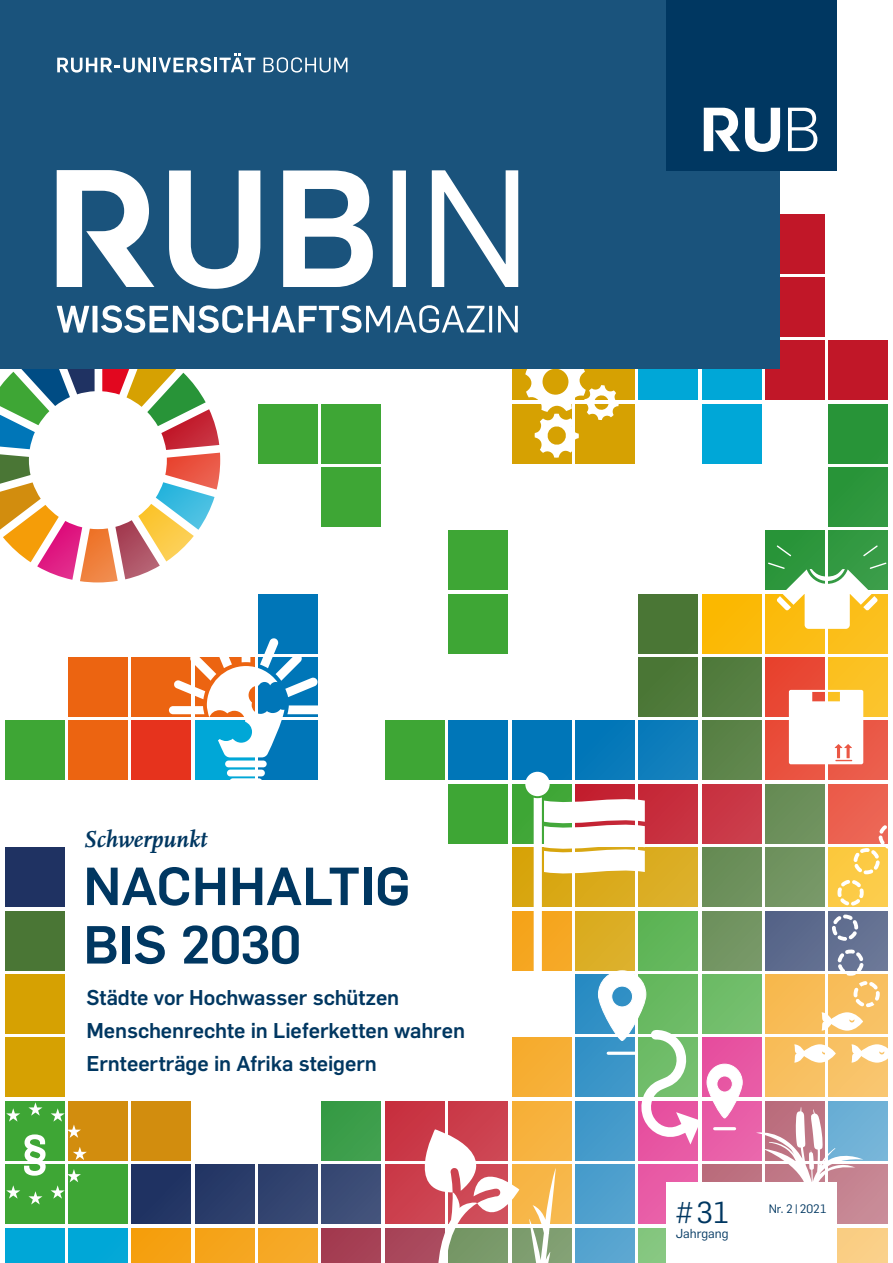
<style>
.page{position:relative;width:893px;height:1263px;background:#fff}
.page>*{position:absolute;margin:0;border:0;box-sizing:border-box;transform-origin:0 0}
.t1{font:700 52.5px/58.5px "Rub Flama";color:#003761}
.t2{font:29.85px "Rub Flama";color:#003761}
.t3{font:italic 700 24px "RUB Scala MZ";color:#003761}
.t4{font:700 21px/33px "Rub Flama";color:#003761}
.t5{font:12.75px "Rub Flama";color:#003761}
.t6{font:12px "Rub Flama";color:#003761}
</style>
<div class="page">
<div style="left:68px;top:657px;width:60px;height:60px;background:#ec6411"></div>
<div style="left:68px;top:721px;width:60px;height:59px;background:#ec6411"></div>
<div style="left:68px;top:1228px;width:60px;height:35px;background:#00a7d7"></div>
<div style="left:68px;top:1101px;width:60px;height:59px;background:#d28d0e"></div>
<div style="left:68px;top:1164px;width:60px;height:60px;background:#3ea635"></div>
<div style="left:5px;top:721px;width:59px;height:59px;background:#3ea635"></div>
<div style="left:5px;top:847px;width:59px;height:60px;background:#1f3262"></div>
<div style="left:5px;top:911px;width:59px;height:59px;background:#4a7635"></div>
<div style="left:5px;top:974px;width:59px;height:60px;background:#d6a102"></div>
<div style="left:5px;top:1228px;width:59px;height:35px;background:#00a7d7"></div>
<div style="left:5px;top:1037px;width:59px;height:60px;background:#d6a102"></div>
<div style="left:5px;top:1101px;width:59px;height:59px;background:#3ea635"></div>
<div style="left:5px;top:1164px;width:59px;height:60px;background:#3ea635"></div>
<div style="left:132px;top:657px;width:59px;height:60px;background:#ec6411"></div>
<div style="left:132px;top:721px;width:59px;height:59px;background:#e6331d"></div>
<div style="left:132px;top:1228px;width:59px;height:35px;background:#f5a011"></div>
<div style="left:132px;top:1101px;width:59px;height:59px;background:#d28d0e"></div>
<div style="left:132px;top:1164px;width:59px;height:60px;background:#1f3262"></div>
<div style="left:195px;top:721px;width:60px;height:59px;background:#00a7d7"></div>
<div style="left:195px;top:1228px;width:60px;height:35px;background:#f5a51c"></div>
<div style="left:195px;top:1164px;width:60px;height:60px;background:#293b69"></div>
<div style="left:258px;top:594px;width:60px;height:59px;background:#0076b8"></div>
<div style="left:258px;top:721px;width:60px;height:59px;background:#0076b8"></div>
<div style="left:258px;top:1228px;width:60px;height:35px;background:#f6a926"></div>
<div style="left:258px;top:1164px;width:60px;height:60px;background:#334470"></div>
<div style="left:322px;top:1228px;width:59px;height:35px;background:#a53e53"></div>
<div style="left:322px;top:1101px;width:59px;height:59px;background:#3b9d49"></div>
<div style="left:322px;top:1164px;width:59px;height:60px;background:#3c4d76"></div>
<div style="left:385px;top:721px;width:60px;height:59px;background:#3ea635"></div>
<div style="left:385px;top:1228px;width:60px;height:35px;background:#a84559"></div>
<div style="left:385px;top:1101px;width:60px;height:59px;background:#c83442"></div>
<div style="left:385px;top:1164px;width:60px;height:60px;background:#cb3d4b"></div>
<div style="left:448px;top:531px;width:60px;height:59px;background:#3ea635"></div>
<div style="left:448px;top:594px;width:60px;height:59px;background:#3ea635"></div>
<div style="left:448px;top:721px;width:60px;height:59px;background:#0076b8"></div>
<div style="left:448px;top:784px;width:60px;height:59px;background:#3ea635"></div>
<div style="left:448px;top:1101px;width:60px;height:59px;background:#cb3e4c"></div>
<div style="left:512px;top:404px;width:59px;height:59px;background:#d6a102"></div>
<div style="left:512px;top:340px;width:59px;height:60px;background:#d6a102"></div>
<div style="left:512px;top:721px;width:59px;height:59px;background:#0076b8"></div>
<div style="left:512px;top:784px;width:59px;height:59px;background:#3ea635"></div>
<div style="left:512px;top:847px;width:59px;height:60px;background:#d7a50c"></div>
<div style="left:512px;top:911px;width:59px;height:59px;background:#f5a51d"></div>
<div style="left:512px;top:1228px;width:59px;height:35px;background:#809f71"></div>
<div style="left:512px;top:1037px;width:59px;height:60px;background:#f6ad31"></div>
<div style="left:512px;top:1101px;width:59px;height:59px;background:#f7b23d"></div>
<div style="left:512px;top:1164px;width:59px;height:60px;background:#f7b749"></div>
<div style="left:575px;top:404px;width:60px;height:59px;background:#d6a102"></div>
<div style="left:575px;top:340px;width:60px;height:60px;background:#d6a102"></div>
<div style="left:575px;top:721px;width:60px;height:59px;background:#0076b8"></div>
<div style="left:575px;top:784px;width:60px;height:59px;background:#c32131"></div>
<div style="left:575px;top:1228px;width:60px;height:35px;background:#57a4d0"></div>
<div style="left:575px;top:1101px;width:60px;height:59px;background:#479ccb"></div>
<div style="left:575px;top:1164px;width:60px;height:60px;background:#4e9fcd"></div>
<div style="left:638px;top:721px;width:60px;height:59px;background:#0f7ebc"></div>
<div style="left:638px;top:784px;width:60px;height:59px;background:#c62b3a"></div>
<div style="left:638px;top:1228px;width:60px;height:35px;background:#85c780"></div>
<div style="left:638px;top:1101px;width:60px;height:59px;background:#e758a4"></div>
<div style="left:638px;top:1164px;width:60px;height:60px;background:#e85ca6"></div>
<div style="left:702px;top:594px;width:59px;height:59px;background:#fbb800"></div>
<div style="left:765px;top:277px;width:60px;height:60px;background:#c11728"></div>
<div style="left:765px;top:340px;width:60px;height:60px;background:#c11728"></div>
<div style="left:765px;top:214px;width:60px;height:59px;background:#c11728"></div>
<div style="left:828px;top:340px;width:60px;height:60px;background:#c11728"></div>
<div style="left:638px;top:657px;width:60px;height:60px;background:#4a7635"></div>
<div style="left:638px;top:594px;width:60px;height:59px;background:#4a7635"></div>
<div style="left:702px;top:657px;width:59px;height:60px;background:#547e40"></div>
<div style="left:702px;top:721px;width:59px;height:59px;background:#5c8349"></div>
<div style="left:638px;top:340px;width:60px;height:60px;background:#00a7d7"></div>
<div style="left:702px;top:340px;width:59px;height:60px;background:#00a7d7"></div>
<div style="left:702px;top:404px;width:59px;height:59px;background:#00a7d7"></div>
<div style="left:702px;top:784px;width:59px;height:59px;background:#ca3948"></div>
<div style="left:702px;top:847px;width:59px;height:60px;background:#6e915d"></div>
<div style="left:702px;top:911px;width:59px;height:59px;background:#759665"></div>
<div style="left:702px;top:974px;width:59px;height:60px;background:#74bf6e"></div>
<div style="left:702px;top:1037px;width:59px;height:60px;background:#e758a4"></div>
<div style="left:702px;top:1101px;width:59px;height:59px;background:#e961a9"></div>
<div style="left:765px;top:657px;width:60px;height:60px;background:#e84733"></div>
<div style="left:765px;top:531px;width:60px;height:59px;background:#289438"></div>
<div style="left:765px;top:594px;width:60px;height:59px;background:#fbbd12"></div>
<div style="left:765px;top:721px;width:60px;height:59px;background:#e94f3c"></div>
<div style="left:765px;top:784px;width:60px;height:59px;background:#6c8f5b"></div>
<div style="left:765px;top:847px;width:60px;height:60px;background:#739562"></div>
<div style="left:765px;top:911px;width:60px;height:59px;background:#5b698c"></div>
<div style="left:765px;top:974px;width:60px;height:60px;background:#f8bb54"></div>
<div style="left:765px;top:1037px;width:60px;height:60px;background:#f8bf5f"></div>
<div style="left:765px;top:1101px;width:60px;height:59px;background:#bb6e7e"></div>
<div style="left:828px;top:657px;width:60px;height:60px;background:#fbc225"></div>
<div style="left:828px;top:531px;width:60px;height:59px;background:#339942"></div>
<div style="left:828px;top:404px;width:60px;height:59px;background:#289438"></div>
<div style="left:828px;top:594px;width:60px;height:59px;background:#fbc01e"></div>
<div style="left:828px;top:467px;width:60px;height:60px;background:#289438"></div>
<div style="left:828px;top:721px;width:60px;height:59px;background:#eb5b4a"></div>
<div style="left:828px;top:784px;width:60px;height:59px;background:#eb6150"></div>
<div style="left:828px;top:847px;width:60px;height:60px;background:#fcca44"></div>
<div style="left:828px;top:911px;width:60px;height:59px;background:#657293"></div>
<div style="left:828px;top:974px;width:60px;height:60px;background:#f8c164"></div>
<div style="left:828px;top:1228px;width:60px;height:35px;background:#facf86"></div>
<div style="left:828px;top:1037px;width:60px;height:60px;background:#f8c369"></div>
<div style="left:828px;top:1101px;width:60px;height:59px;background:#72b3d7"></div>
<div style="left:828px;top:1164px;width:60px;height:60px;background:#c78895"></div>
<div style="left:702px;top:1164px;width:59px;height:60px;background:#bb6e7e"></div>
<svg style="left:756px;top:1106px;width:107px;height:91px"></svg>
<svg style="left:529px;top:1168px;width:27px;height:95px"></svg>
<svg style="left:403px;top:1129px;width:116px;height:134px"></svg>
<svg style="left:6px;top:1102px;width:81px;height:102px"></svg>
<svg style="left:863px;top:545px;width:15px;height:11px"></svg>
<svg style="left:768px;top:562px;width:118px;height:67px"></svg>
<svg style="left:777px;top:545px;width:14px;height:11px"></svg>
<svg style="left:789px;top:690px;width:74px;height:74px;background:#fdf6f1"></svg>
<div style="left:225px;top:760px;width:42px;height:7px;background:#fff;border-radius:3px"></div>
<div style="left:227px;top:770px;width:38px;height:6px;background:#fff;border-radius:3px"></div>
<div style="left:229px;top:778px;width:33px;height:7px;background:#fff;border-radius:3px"></div>
<svg style="left:169px;top:638px;width:149px;height:119px"></svg>
<svg style="left:794px;top:1044px;width:42px;height:19px"></svg>
<svg style="left:851px;top:1044px;width:37px;height:19px"></svg>
<svg style="left:821px;top:949px;width:59px;height:82px"></svg>
<svg style="left:832px;top:914px;width:26px;height:27px"></svg>
<svg style="left:837px;top:880px;width:27px;height:25px"></svg>
<svg style="left:853px;top:825px;width:35px;height:49px"></svg>
<div style="left:525px;top:772px;width:25px;height:24px;background:#fff;border-radius:50%"></div>
<svg style="left:534px;top:795px;width:209px;height:353px"></svg>
<svg style="left:525px;top:369px;width:94px;height:89px"></svg>
<div style="left:0;top:0;width:780px;height:369px;background:#1a537c"></div>
<svg style="left:169px;top:170px;width:349px;height:119px"></svg>
<svg style="left:57px;top:170px;width:97px;height:117px"></svg>
<svg style="left:0;top:305px;width:518px;height:277px"></svg>
<div style="left:666px;top:1182px;width:170px;height:81px;background:#fff"></div>
<div style="left:666px;top:0;width:170px;height:170px;background:#003761"></div>
<svg style="left:788px;top:108px;width:29px;height:43px"></svg>
<svg style="left:704px;top:108px;width:76px;height:44px"></svg>
<svg style="left:263px;top:57px;width:84px;height:16px"></svg>
<svg style="left:220px;top:54px;width:35px;height:18px"></svg>
<hr style="left:214px;top:58px;width:3px;height:14px;background:#fff">
<svg style="left:159px;top:57px;width:52px;height:16px"></svg>
<hr style="left:153px;top:58px;width:3px;height:14px;background:#fff">
<svg style="left:57px;top:58px;width:93px;height:15px"></svg>
<p class="t3" style="left:83px;top:821px;width:125px">Schwerpunkt</p>
<h1 class="t1" style="left:83px;top:853px;width:329px">NACHHALTIG<br>BIS 2030</h1>
<p class="t4" style="left:86px;top:980px;width:380px">Städte vor Hochwasser schützen<br>Menschenrechte in Lieferketten wahren<br>Ernteerträge in Afrika steigern</p>
<h2 class="t2" style="left:676px;top:1192px;width:56px">#31</h2>
<p class="t5" style="left:676px;top:1225px;width:54px">Jahrgang</p>
<p class="t6" style="left:769px;top:1200px;width:60px">Nr. 2|2021</p>
</div>
